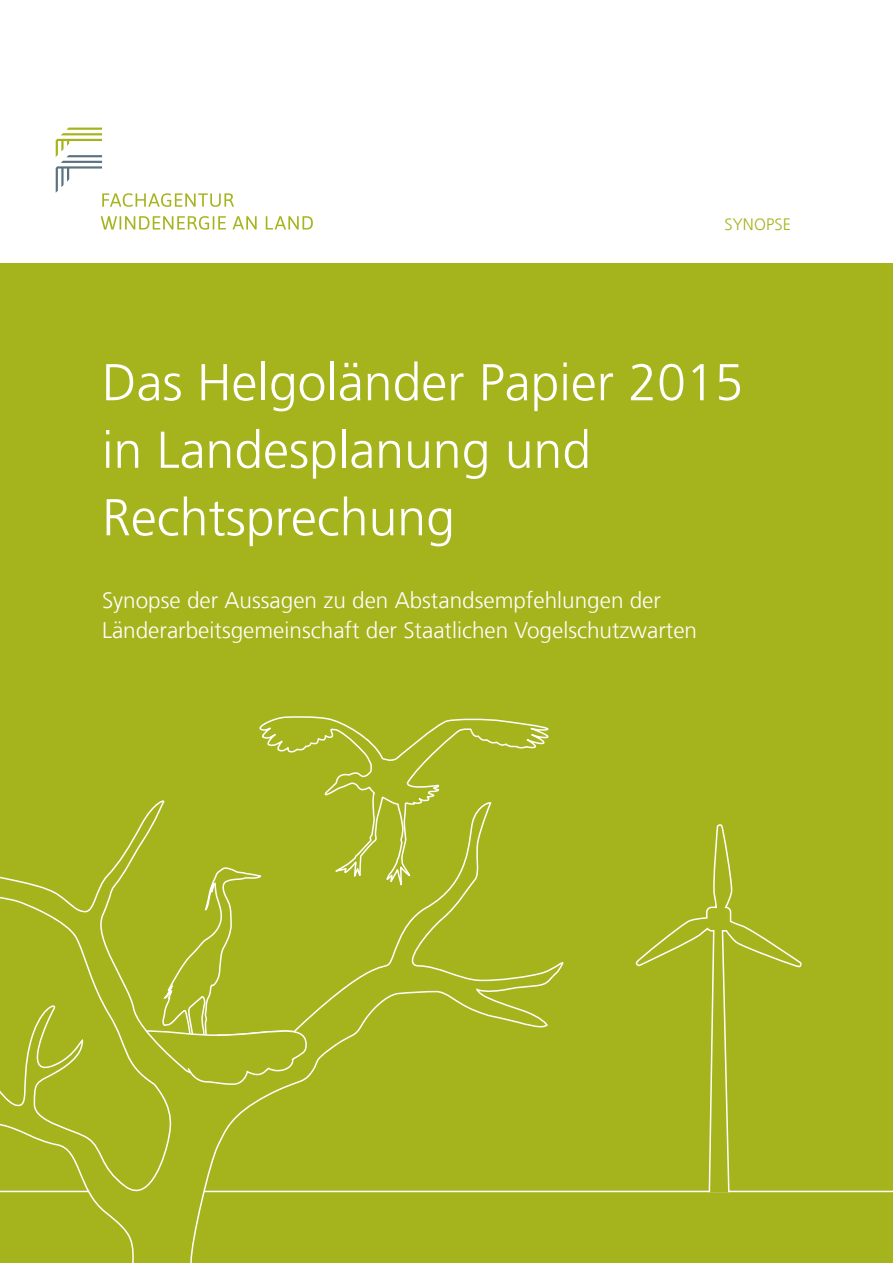
<style>
.page{position:relative;width:893px;height:1263px;background:#fff}
.page>*{position:absolute;margin:0;border:0;box-sizing:border-box;transform-origin:0 0}
.Cover_Headline_1{font:300 51.75px/67.5px "Frutiger LT Com";color:#fff}
.Cover_Headline_1-2{font:300 22.5px/30px "Frutiger LT Com";color:#fff}
.t1{font:300 16.5px "Frutiger LT Com";letter-spacing:.005em;color:#a5b41d}
</style>
<div class="page">
<div style="left:0;top:264px;width:893px;height:999px;background:#a5b41d"></div>
<svg style="left:101px;top:216px;width:212px;height:14px"></svg>
<svg style="left:56px;top:128px;width:178px;height:79px"></svg>
<svg style="left:566px;top:1191px;width:327px;height:2px"></svg>
<svg style="left:634px;top:824px;width:169px;height:369px"></svg>
<svg style="left:0;top:800px;width:566px;height:463px"></svg>
<svg style="left:127px;top:866px;width:181px;height:220px"></svg>
<svg style="left:255px;top:716px;width:295px;height:197px"></svg>
<h3 class="t1" style="left:724px;top:214px;width:68px">SYNOPSE</h3>
<p class="Cover_Headline_1" style="left:102px;top:349px;width:643px">Das Helgoländer Papier 2015 in Landesplanung und<br>Rechtsprechung</p>
<p class="Cover_Headline_1-2" style="left:102px;top:585px;width:597px">Synopse der Aussagen zu den Abstandsempfehlungen der<br>Länderarbeitsgemeinschaft der Staatlichen Vogelschutzwarten</p>
</div>
